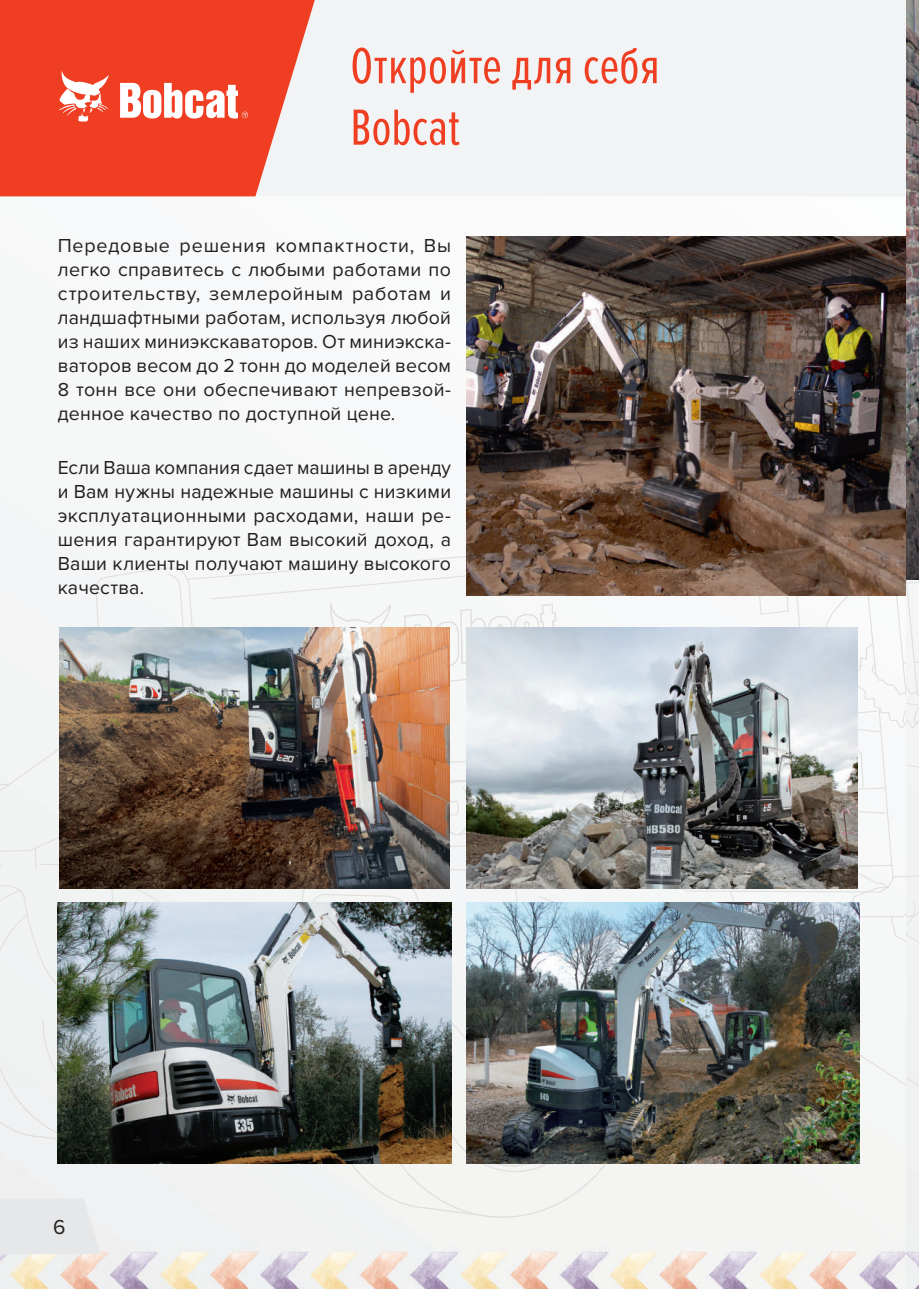
<style>
.page{position:relative;width:919px;height:1289px;background:#fff}
.page>*{position:absolute;margin:0;border:0;box-sizing:border-box;transform-origin:0 0}
.t1{font:52.5px/61.5px "Proxima Nova Ex Cn";letter-spacing:.005em;color:#ef3e22}
.t2{font:21px "Proxima Nova";color:#231f20}
.t3{font:19.5px/24px "Proxima Nova";letter-spacing:.01em;color:#231f20;text-align:justify}
</style>
<div class="page">
<div style="left:0;top:0;width:906px;height:1288px;background:#f6f7f7"></div>
<svg style="left:0;top:556px;width:906px;height:528px"></svg>
<img style="left:0;top:1217px;width:906px;height:71px">
<img style="left:0;top:1084px;width:906px;height:133px">
<svg style="left:0;top:0;width:315px;height:196px;background:#ef5138"></svg>
<svg style="left:59px;top:71px;width:50px;height:51px"></svg>
<svg style="left:120px;top:83px;width:128px;height:35px"></svg>
<svg style="left:0;top:1198px;width:100px;height:55px"></svg>
<img style="left:466px;top:236px;width:440px;height:359px">
<img style="left:59px;top:627px;width:390px;height:261px">
<img style="left:466px;top:627px;width:391px;height:261px">
<img style="left:58px;top:902px;width:393px;height:261px">
<img style="left:466px;top:902px;width:393px;height:261px">
<div style="left:906px;top:0;width:12px;height:1288px;background:#eff1f1"></div>
<svg style="left:906px;top:579px;width:12px;height:507px"></svg>
<img style="left:906px;top:0;width:12px;height:579px">
<h1 class="t1" style="left:350px;top:36px;width:311px">Откройте для себя<br>Bobcat</h1>
<p class="t3" style="left:58px;top:233px;width:395px">Передовые решения компактности, Вы легко справитесь с любыми работами по строительству, землеройным работам и ландшафтными работам, используя любой из наших миниэкскаваторов. От миниэкска&shy;ваторов весом до 2 тонн до моделей весом 8 тонн все они обеспечивают непревзой&shy;денное качество по доступной цене.</p>
<p class="t3" style="left:58px;top:456px;width:395px">Если Ваша компания сдает машины в аренду и Вам нужны надежные машины с низкими эксплуатационными расходами, наши ре&shy;шения гарантируют Вам высокий доход, а Ваши клиенты получают машину высокого качества.</p>
<p class="t2" style="left:53px;top:1214px;width:14px">6</p>
</div>
